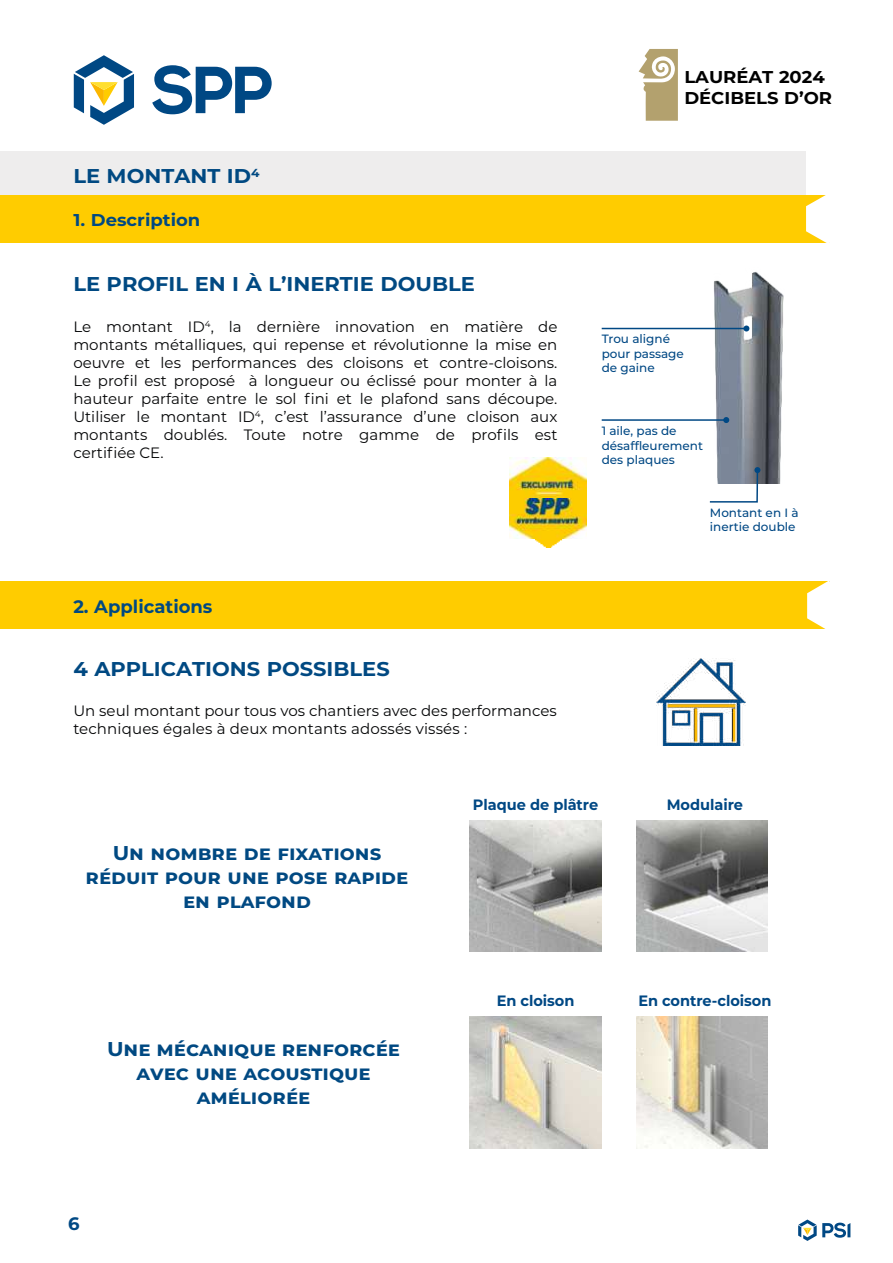
<style>
.page{position:relative;width:893px;height:1263px;background:#fff}
.page>*{position:absolute;margin:0;border:0;box-sizing:border-box;transform-origin:0 0}
.t1{font:700 19.95px/24px "Montserrat";color:#004982;text-align:center;scale:1.05 1}
.t2{font:700 18px "Montserrat";color:#004982}
.t3{font:700 18px "Montserrat";color:#004984}
.t4{font:700 17.1px/21px "Montserrat";color:#000;scale:1.05 1}
.t5{font:700 17.1px "Montserrat";color:#004982;scale:1.05 1}
.t6{font:15px/18px "Montserrat";color:#040506;text-align:justify}
.t7{font:700 15px "Montserrat";letter-spacing:-.005em;color:#004884}
.t8{font:500 12px/14.4px "Montserrat";color:#004884}
</style>
<div class="page">
<svg style="left:798px;top:1219px;width:52px;height:22px"></svg>
<div style="left:0;top:151px;width:806px;height:49px;background:#eeeded"></div>
<div style="left:0;top:195px;width:830px;height:48px;background:#fc0"></div>
<svg style="left:806px;top:195px;width:24px;height:48px"></svg>
<img style="left:509px;top:458px;width:78px;height:89px">
<svg style="left:639px;top:49px;width:39px;height:72px"></svg>
<img style="left:690px;top:272px;width:94px;height:211px">
<hr style="left:602px;top:328px;width:144px;height:1px;background:#004884">
<svg style="left:743px;top:325px;width:6px;height:6px"></svg>
<hr style="left:602px;top:419px;width:124px;height:2px;background:#004884">
<svg style="left:723px;top:417px;width:6px;height:6px"></svg>
<svg style="left:708px;top:467px;width:52px;height:36px"></svg>
<div style="left:0;top:581px;width:829px;height:48px;background:#fc0"></div>
<svg style="left:807px;top:581px;width:23px;height:48px"></svg>
<img style="left:656px;top:658px;width:89px;height:87px">
<img style="left:470px;top:820px;width:131px;height:132px">
<img style="left:636px;top:820px;width:132px;height:132px">
<img style="left:470px;top:1017px;width:131px;height:131px">
<img style="left:636px;top:1017px;width:132px;height:131px">
<svg style="left:152px;top:65px;width:120px;height:49px"></svg>
<svg style="left:74px;top:55px;width:60px;height:70px"></svg>
<h1 class="t1" style="left:73px;top:165px;width:176px">LE MONTANT ID<sup>4</sup></h1>
<p class="t5" style="left:73px;top:211px;width:122px">1. Description</p>
<h1 class="t1" style="left:73px;top:272px;width:384px">LE PROFIL EN I À L’INERTIE DOUBLE</h1>
<p class="t6" style="left:73px;top:318px;width:486px">Le montant ID<sup>4</sup>, la dernière innovation en matière de montants métalliques, qui repense et révolutionne la mise en oeuvre et les performances des cloisons et contre-cloisons.<br>Le profil est proposé à longueur ou éclissé pour monter à la hauteur parfaite entre le sol fini et le plafond sans découpe.<br>Utiliser le montant ID<sup>4</sup>, c’est l’assurance d’une cloison aux montants doublés. Toute notre gamme de profils est certifiée CE.</p>
<p class="t2" style="left:73px;top:597px;width:141px">2. Applications</p>
<h1 class="t1" style="left:73px;top:658px;width:303px">4 APPLICATIONS POSSIBLES</h1>
<p class="t6" style="left:73px;top:702px;width:485px">Un seul montant pour tous vos chantiers avec des performances techniques égales à deux montants adossés vissés :</p>
<p class="t4" style="left:684px;top:67px;width:142px">LAURÉAT 2024<br>DÉCIBELS D’OR</p>
<p class="t8" style="left:602px;top:332px;width:84px">Trou aligné pour passage de gaine</p>
<p class="t8" style="left:602px;top:424px;width:103px">1 aile, pas de désaffleurement des plaques</p>
<p class="t8" style="left:710px;top:505px;width:90px">Montant en I à inertie double</p>
<h1 class="t1" style="left:86px;top:841px;width:309px">Un nombre de fixations réduit pour une pose rapide en plafond</h1>
<h1 class="t1" style="left:107px;top:1038px;width:281px">Une mécanique renforcée avec une acoustique améliorée</h1>
<p class="t3" style="left:68px;top:1214px;width:13px">6</p>
<p class="t7" style="left:473px;top:796px;width:127px">Plaque de plâtre</p>
<p class="t7" style="left:667px;top:796px;width:78px">Modulaire</p>
<p class="t7" style="left:497px;top:992px;width:79px">En cloison</p>
<p class="t7" style="left:638px;top:992px;width:135px">En contre-cloison</p>
</div>
